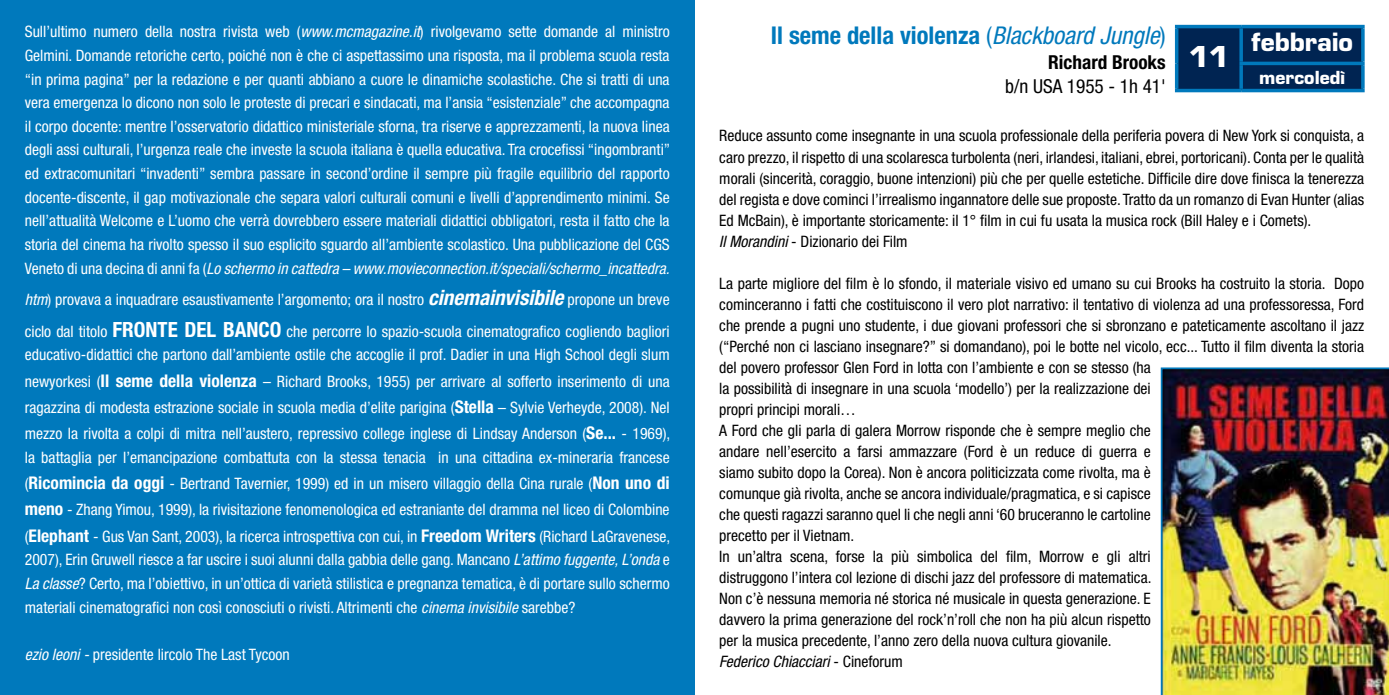
<style>
.page{position:relative;width:1389px;height:695px;background:#fff}
.page>*{position:absolute;margin:0;border:0;box-sizing:border-box;transform-origin:0 0}
.t1{font:700 28px "Eurostile LT Std";color:#fff}
.t2{font:700 condensed 24.5px "Helvetica Neue";color:#0079bc}
.t3{font:700 24.5px "Eurostile LT Std";color:#fff}
.t4{font:condensed 19.25px "Helvetica Neue";color:#000}
.t5{font:700 condensed 19.25px "Helvetica Neue";color:#000}
.t6{font:700 17.5px "Eurostile LT Std";color:#fff}
.t7{font:condensed 15.75px/23.6px "Helvetica Neue";color:#fff;text-align:justify}
.t8{font:condensed 15.75px/21px "Helvetica Neue";color:#000}
.s1{font-style:italic}
.s2{font-weight:700;font-style:italic;font-size:21px}
.s3{font-weight:700;font-size:21px}
.s4{font-weight:700;font-size:17.5px}
.s5{font-weight:400}
.s6{font-weight:400;font-style:italic}
</style>
<div class="page">
<div style="left:0;top:0;width:694px;height:694px;background:#0079bc"></div>
<img style="left:1161px;top:367px;width:228px;height:327px">
<div style="left:1178px;top:28px;width:183px;height:61px;background:#002452"></div>
<hr style="left:1175px;top:25px;width:66px;height:3px;background:#0079bc">
<hr style="left:1175px;top:28px;width:3px;height:35px;background:#0079bc">
<hr style="left:1175px;top:63px;width:3px;height:26px;background:#0079bc">
<hr style="left:1175px;top:89px;width:66px;height:3px;background:#0079bc">
<hr style="left:1241px;top:25px;width:124px;height:3px;background:#0079bc">
<svg style="left:1239px;top:28px;width:4px;height:34px"></svg>
<svg style="left:1361px;top:28px;width:4px;height:34px"></svg>
<hr style="left:1239px;top:62px;width:126px;height:3px;background:#0079bc">
<svg style="left:1239px;top:65px;width:4px;height:24px"></svg>
<svg style="left:1361px;top:65px;width:4px;height:24px"></svg>
<hr style="left:1241px;top:89px;width:124px;height:3px;background:#0079bc">
<p class="t7" style="left:25px;top:20px;width:647px">Sull’ultimo numero della nostra rivista web (<span class="s1">www.mcmagazine.it</span>) rivolgevamo sette domande al ministro Gelmini. Domande retoriche certo, poiché non è che ci aspettassimo una risposta, ma il problema scuola resta “in prima pagina” per la redazione e per quanti abbiano a cuore le dinamiche scolastiche. Che si tratti di una vera emergenza lo dicono non solo le proteste di precari e sindacati, ma l’ansia “esistenziale” che accompagna il corpo docente: mentre l’osservatorio didattico ministeriale sforna, tra riserve e apprezzamenti, la nuova linea degli assi culturali, l’urgenza reale che investe la scuola italiana è quella educativa. Tra crocefissi “ingombranti” ed extracomunitari “invadenti” sembra passare in second’ordine il sempre più fragile equilibrio del rapporto docente-discente, il gap motivazionale che separa valori culturali comuni e livelli d’apprendimento minimi. Se nell’attualità Welcome e L’uomo che verrà dovrebbero essere materiali didattici obbligatori, resta il fatto che la storia del cinema ha rivolto spesso il suo esplicito sguardo all’ambiente scolastico. Una pubblicazione del CGS Veneto di una decina di anni fa (<span class="s1">Lo schermo in cattedra – www.movieconnection.it/speciali/schermo_incattedra.</span></p>
<p class="t7" style="left:25px;top:284px;width:646px;line-height:31.5px"><span class="s1">htm</span>) provava a inquadrare esaustivamente l’argomento; ora il nostro <span class="s2">cinemainvisibile</span> propone un breve ciclo dal titolo <span class="s3">FRONTE DEL BANCO</span> che percorre lo spazio-scuola cinematografico cogliendo bagliori</p>
<p class="t7" style="left:25px;top:341px;width:647px;line-height:26.2px">educativo-didattici che partono dall’ambiente ostile che accoglie il prof. Dadier in una High School degli slum newyorkesi (<span class="s4">Il seme della violenza</span> – Richard Brooks, 1955) per arrivare al sofferto inserimento di una ragazzina di modesta estrazione sociale in scuola media d’elite parigina (<span class="s4">Stella</span> – Sylvie Verheyde, 2008). Nel mezzo la rivolta a colpi di mitra nell’austero, repressivo college inglese di Lindsay Anderson (<span class="s4">Se...</span> - 1969),</p>
<p class="t7" style="left:25px;top:444px;width:647px;line-height:26.2px">la battaglia per l’emancipazione combattuta con la stessa tenacia in una cittadina ex-mineraria francese (<span class="s4">Ricomincia da oggi</span> - Bertrand Tavernier, 1999) ed in un misero villaggio della Cina rurale (<span class="s4">Non uno di meno</span> - Zhang Yimou, 1999), la rivisitazione fenomenologica ed estraniante del dramma nel liceo di Colombine (<span class="s4">Elephant</span> - Gus Van Sant, 2003), la ricerca introspettiva con cui, in <span class="s4">Freedom Writers</span> (Richard LaGravenese,</p>
<p class="t7" style="left:25px;top:547px;width:646px">2007), Erin Gruwell riesce a far uscire i suoi alunni dalla gabbia delle gang. Mancano <span class="s1">L’attimo fuggente, L’onda</span> e <span class="s1">La classe</span>? Certo, ma l’obiettivo, in un’ottica di varietà stilistica e pregnanza tematica, è di portare sullo schermo materiali cinematografici non così conosciuti o rivisti. Altrimenti che <span class="s1">cinema invisibile</span> sarebbe?</p>
<p class="t7" style="left:25px;top:642px;width:266px"><span class="s1">ezio leoni -</span> presidente lircolo The Last Tycoon</p>
<h2 class="t2" style="left:771px;top:21px;width:396px">Il seme della violenza <span class="s5">(</span><span class="s6">Blackboard Jungle</span><span class="s5">)</span></h2>
<p class="t5" style="left:1048px;top:50px;width:119px">Richard Brooks</p>
<p class="t4" style="left:1005px;top:75px;width:162px">b/n USA 1955 - 1h 41'</p>
<h1 class="t1" style="left:1189px;top:40px;width:42px">11</h1>
<h2 class="t3" style="left:1251px;top:27px;width:103px">febbraio</h2>
<p class="t6" style="left:1259px;top:66px;width:87px">mercoledì</p>
<p class="t8" style="left:719px;top:125px;width:646px">Reduce assunto come insegnante in una scuola professionale della periferia povera di New York si conquista, a caro prezzo, il rispetto di una scolaresca turbolenta (neri, irlandesi, italiani, ebrei, portoricani). Conta per le qualità morali (sincerità, coraggio, buone intenzioni) più che per quelle estetiche. Difficile dire dove finisca la tenerezza del regista e dove cominci l’irrealismo ingannatore delle sue proposte. Tratto da un romanzo di Evan Hunter (alias Ed McBain), è importante storicamente: il 1° film in cui fu usata la musica rock (Bill Haley e i Comets).<br><span class="s1">Il Morandini</span> - Dizionario dei Film</p>
<p class="t8" style="left:719px;top:272px;width:646px">La parte migliore del film è lo sfondo, il materiale visivo ed umano su cui Brooks ha costruito la storia. Dopo cominceranno i fatti che costituiscono il vero plot narrativo: il tentativo di violenza ad una professoressa, Ford che prende a pugni uno studente, i due giovani professori che si sbronzano e pateticamente ascoltano il jazz (“Perché non ci lasciano insegnare?” si domandano), poi le botte nel vicolo, ecc... Tutto il film diventa la storia del povero professor Glen Ford in lotta con l’ambiente e con se stesso (ha<br>la possibilità di insegnare in una scuola ‘modello’) per la realizzazione dei<br>propri principi morali…<br>A Ford che gli parla di galera Morrow risponde che è sempre meglio che<br>andare nell’esercito a farsi ammazzare (Ford è un reduce di guerra e<br>siamo subito dopo la Corea). Non è ancora politicizzata come rivolta, ma è<br>comunque già rivolta, anche se ancora individuale/pragmatica, e si capisce<br>che questi ragazzi saranno quel li che negli anni ‘60 bruceranno le cartoline<br>precetto per il Vietnam.<br>In un’altra scena, forse la più simbolica del film, Morrow e gli altri<br>distruggono l’intera col lezione di dischi jazz del professore di matematica.<br>Non c’è nessuna memoria né storica né musicale in questa generazione. E<br>davvero la prima generazione del rock’n’roll che non ha più alcun rispetto<br>per la musica precedente, l’anno zero della nuova cultura giovanile.<br><span class="s1">Federico Chiacciari</span> - Cineforum</p>
</div>
